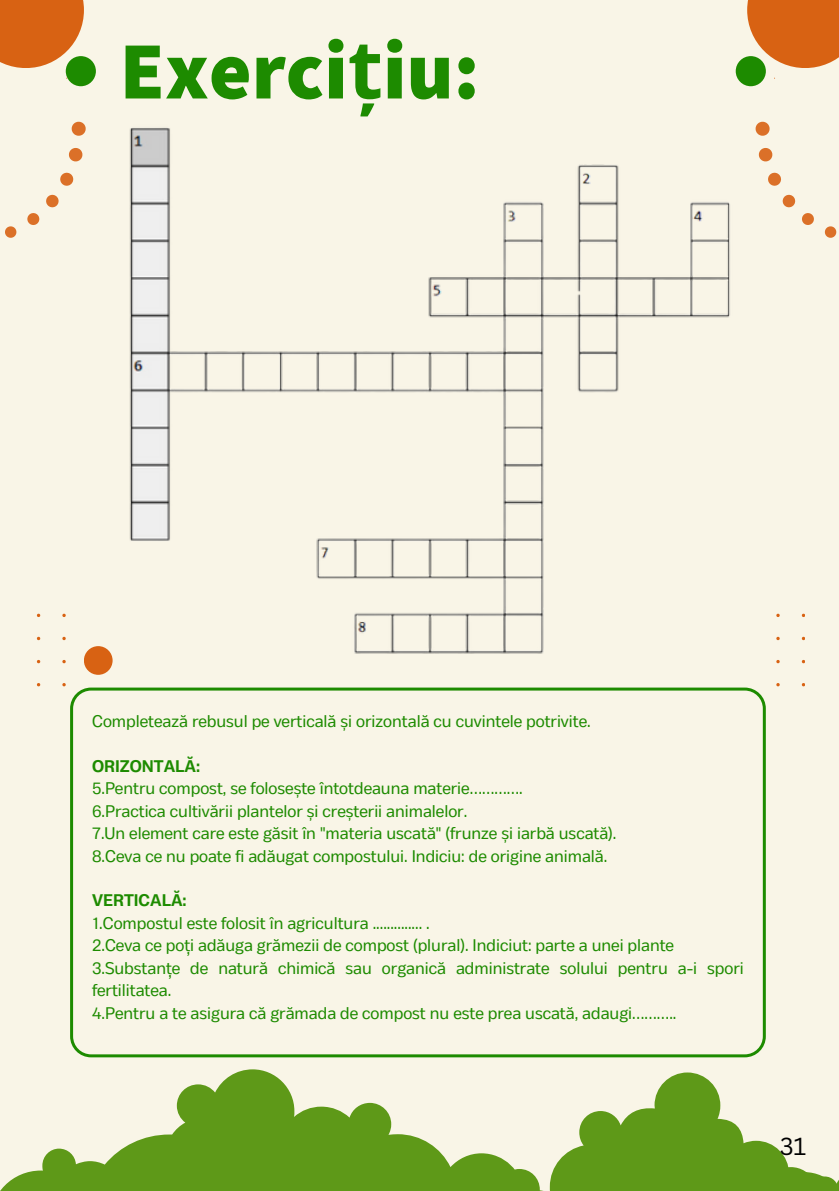
<style>
.page{position:relative;width:839px;height:1191px;background:#fff}
.page>*{position:absolute;margin:0;border:0;box-sizing:border-box;transform-origin:0 0}
.t1{font:800 81.4px "Assistant";color:#1d8b00}
.t2{font:24px "Canva Sans";color:#000}
.t3{font:16.8px/22.4px "Body Text";color:#1d8b00}
.t4{font:700 16.8px "Body Text";color:#1d8b00}
.s1{font-family:"Noto Sans";font-weight:700}
</style>
<div class="page">
<div style="left:0;top:0;width:838px;height:1191px;background:#f9f5e7"></div>
<svg style="left:72px;top:122px;width:14px;height:14px"></svg>
<svg style="left:69px;top:148px;width:13px;height:13px"></svg>
<svg style="left:60px;top:172px;width:14px;height:14px"></svg>
<svg style="left:27px;top:194px;width:32px;height:31px"></svg>
<svg style="left:5px;top:226px;width:11px;height:12px"></svg>
<div style="left:66px;top:56px;width:30px;height:30px;background:#1d8b00;border-radius:50%"></div>
<div style="left:0;top:0;width:84px;height:68px;background:#d86213"></div>
<svg style="left:755px;top:122px;width:14px;height:14px"></svg>
<svg style="left:758px;top:148px;width:14px;height:13px"></svg>
<svg style="left:768px;top:172px;width:13px;height:14px"></svg>
<svg style="left:782px;top:194px;width:32px;height:31px"></svg>
<svg style="left:824px;top:226px;width:12px;height:12px"></svg>
<div style="left:747px;top:0;width:91px;height:68px;background:#d86213"></div>
<div style="left:735px;top:56px;width:30px;height:30px;background:#1d8b00;border-radius:50%"></div>
<svg style="left:70px;top:688px;width:695px;height:369px"></svg>
<svg style="left:0;top:1069px;width:789px;height:122px"></svg>
<div style="left:189px;top:1167px;width:649px;height:24px;background:#5e9918"></div>
<div style="left:84px;top:646px;width:29px;height:29px;background:#d86213;border-radius:50%"></div>
<img style="left:98px;top:127px;width:632px;height:533px">
<h1 class="t1" style="left:120px;top:15px;width:361px">Exerci<span class="s1">ț</span>iu:</h1>
<p class="t3" style="left:92px;top:711px;width:500px">Completează rebusul pe verticală și orizontală cu cuvintele potrivite.</p>
<p class="t4" style="left:92px;top:756px;width:110px">ORIZONTALĂ:</p>
<p class="t3" style="left:92px;top:779px;width:526px">5.Pentru compost, se folosește întotdeauna materie………….<br>6.Practica cultivării plantelor și creșterii animalelor.<br>7.Un element care este găsit în "materia uscată" (frunze și iarbă uscată).<br>8.Ceva ce nu poate fi adăugat compostului. Indiciu: de origine animală.</p>
<p class="t4" style="left:92px;top:891px;width:96px">VERTICALĂ:</p>
<p class="t3" style="left:92px;top:913px;width:653px">1.Compostul este folosit în agricultura .............. .<br>2.Ceva ce poți adăuga grămezii de compost (plural). Indiciut: parte a unei plante 3.Substanțe de natură chimică sau organică administrate solului pentru a-i spori fertilitatea.<br>4.Pentru a te asigura că grămada de compost nu este prea uscată, adaugi………..</p>
<h2 class="t2" style="left:779px;top:1129px;width:28px">31</h2>
</div>
